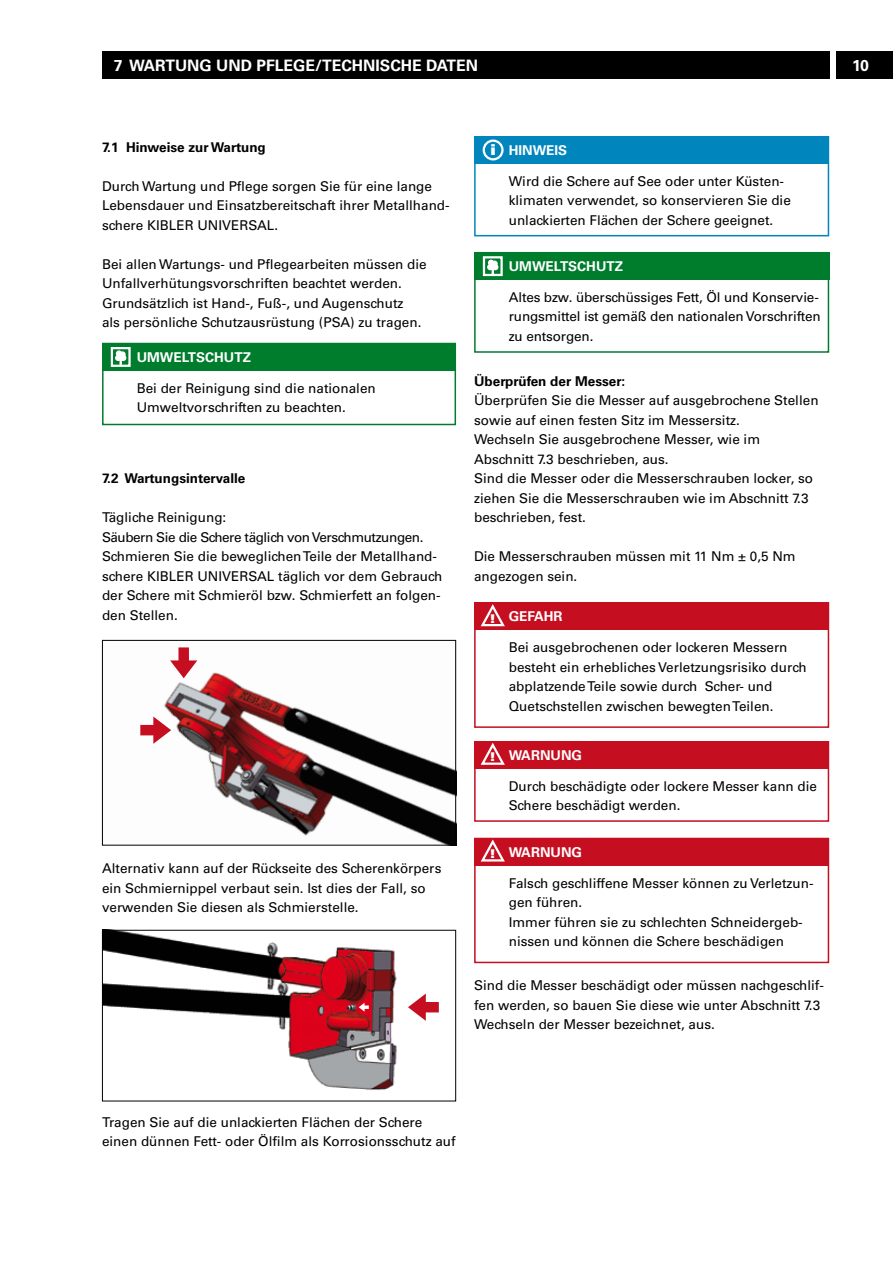
<style>
.page{position:relative;width:893px;height:1263px;background:#fff}
.page>*{position:absolute;margin:0;border:0;box-sizing:border-box;transform-origin:0 0}
.t1{font:700 15.75px "Univers LT";color:#fff}
.t2{font:500 13.5px/19.5px "Univers CE";color:#000}
.t3{font:700 13.5px "Univers LT";color:#000}
.t4{font:700 13.5px "Univers LT";color:#fff}
.s1{font-weight:900;font-size:15px}
</style>
<div class="page">
<div style="left:837px;top:51px;width:56px;height:28px;background:#000"></div>
<div style="left:102px;top:51px;width:727px;height:28px;background:#000"></div>
<img style="left:104px;top:932px;width:293px;height:158px">
<div style="left:102px;top:930px;width:354px;height:171px;border:1px solid #000"></div>
<div style="left:102px;top:343px;width:354px;height:82px;border:2px solid #007c2d"></div>
<div style="left:102px;top:343px;width:354px;height:27px;background:#007c2d"></div>
<div style="left:111px;top:347px;width:20px;height:20px;border:2px solid #fff"></div>
<svg style="left:115px;top:350px;width:11px;height:15px"></svg>
<img style="left:164px;top:660px;width:290px;height:183px">
<div style="left:102px;top:640px;width:354px;height:205px;border:1px solid #000"></div>
<svg style="left:140px;top:716px;width:31px;height:28px"></svg>
<svg style="left:170px;top:647px;width:27px;height:31px"></svg>
<svg style="left:408px;top:993px;width:31px;height:28px"></svg>
<svg style="left:359px;top:1003px;width:10px;height:9px"></svg>
<div style="left:474px;top:136px;width:355px;height:100px;border:2px solid #0085bd"></div>
<div style="left:474px;top:136px;width:355px;height:28px;background:#0085bd"></div>
<div style="left:483px;top:140px;width:21px;height:20px;border:2px solid #fff;border-radius:50%"></div>
<div style="left:474px;top:252px;width:355px;height:28px;background:#007c2d"></div>
<div style="left:483px;top:256px;width:20px;height:20px;border:2px solid #fff"></div>
<svg style="left:487px;top:260px;width:11px;height:14px"></svg>
<div style="left:474px;top:602px;width:355px;height:126px;border:2px solid #c50e1f"></div>
<div style="left:474px;top:602px;width:355px;height:28px;background:#c50e1f"></div>
<svg style="left:480px;top:604px;width:25px;height:23px"></svg>
<div style="left:474px;top:741px;width:355px;height:81px;border:2px solid #c50e1f"></div>
<div style="left:474px;top:741px;width:355px;height:28px;background:#c50e1f"></div>
<svg style="left:480px;top:742px;width:25px;height:23px"></svg>
<div style="left:474px;top:838px;width:355px;height:125px;border:2px solid #c50e1f"></div>
<div style="left:474px;top:838px;width:355px;height:27px;background:#c50e1f"></div>
<svg style="left:480px;top:839px;width:25px;height:23px"></svg>
<p class="t1" style="left:114px;top:56px;width:366px">7 WARTU NG U ND PFLEGE/TECHNISCHE DATEN</p>
<p class="t1" style="left:852px;top:56px;width:18px">10</p>
<p class="t3" style="left:102px;top:139px;width:165px">7.1 HINWEISE ZUR WARTUNG</p>
<p class="t2" style="left:102px;top:176px;width:349px">Durch Wartung und Pflege sorgen Sie für eine lange<br>Lebensdauer und Einsatzbereitschaft ihrer Metallhand&shy;schere KIBLER UNIVERSAL.</p>
<p class="t2" style="left:102px;top:254px;width:326px">Bei allen Wartungs- und Pflegearbeiten müssen die Unfallverhütungsvorschriften beachtet werden.<br>Grundsätzlich ist Hand-, Fuß-, und Augenschutz<br>als persönliche Schutzausrüstung (PSA) zu tragen.</p>
<p class="t4" style="left:137px;top:349px;width:116px">UMWELTSCHUTZ</p>
<p class="t2" style="left:137px;top:378px;width:241px">Bei der Reinigung sind die nationalen<br>Umweltvorschriften zu beachten.</p>
<p class="t3" style="left:102px;top:470px;width:145px">7.2 WARTUNGSINTERVALLE</p>
<p class="t2" style="left:102px;top:508px;width:342px">Tägliche Reinigung:<br>Säubern Sie die Schere täglich von Verschmutzungen.<br>Schmieren Sie die beweglichen Teile der Metallhand&shy;schere KIBLER UNIVERSAL täglich vor dem Gebrauch der Schere mit Schmieröl bzw. Schmierfett an folgen&shy;den Stellen.</p>
<p class="t2" style="left:102px;top:859px;width:341px">Alternativ kann auf der Rückseite des Scherenkörpers ein Schmiernippel verbaut sein. Ist dies der Fall, so verwenden Sie diesen als Schmierstelle.</p>
<p class="t4" style="left:491px;top:142px;width:78px"><span class="s1">i</span> HI NWEIS</p>
<p class="t2" style="left:509px;top:172px;width:284px">Wird die Schere auf See oder unter Küsten&shy;klimaten verwendet, so konservieren Sie die unlackierten Flächen der Schere geeignet.</p>
<p class="t4" style="left:509px;top:258px;width:116px">UMWELTSCHUTZ</p>
<p class="t2" style="left:509px;top:288px;width:313px">Altes bzw. überschüssiges Fett, Öl und Konservie&shy;rungsmittel ist gemäß den nationalen Vorschriften zu entsorgen.</p>
<p class="t3" style="left:474px;top:373px;width:153px">ÜBERPRÜFEN DER MESSER:</p>
<p class="t2" style="left:474px;top:391px;width:346px">Überprüfen Sie die Messer auf ausgebrochene Stellen sowie auf einen festen Sitz im Messersitz.<br>Wechseln Sie ausgebrochene Messer, wie im Abschnitt 7.3 beschrieben, aus.<br>Sind die Messer oder die Messerschrauben locker, so ziehen Sie die Messerschrauben wie im Abschnitt 7.3 beschrieben, fest.</p>
<p class="t2" style="left:474px;top:547px;width:323px">Die Messerschrauben müssen mit 11 Nm ± 0,5 Nm angezogen sein.</p>
<p class="t4" style="left:490px;top:609px;width:74px"><sub>!</sub> GEFAHR</p>
<p class="t2" style="left:509px;top:638px;width:299px">Bei ausgebrochenen oder lockeren Messern besteht ein erhebliches Verletzungsrisiko durch abplatzende Teile sowie durch Scher- und Quetschstellen zwischen bewegten Teilen.</p>
<p class="t4" style="left:490px;top:747px;width:93px"><sub>!</sub> WARNU NG</p>
<p class="t2" style="left:509px;top:777px;width:310px">Durch beschädigte oder lockere Messer kann die<br>Schere beschädigt werden.</p>
<p class="t4" style="left:490px;top:844px;width:93px"><sub>!</sub> WARNU NG</p>
<p class="t2" style="left:509px;top:873px;width:306px">Falsch geschliffene Messer können zu Verletzun&shy;gen führen.<br>Immer führen sie zu schlechten Schneidergeb&shy;nissen und können die Schere beschädigen</p>
<p class="t2" style="left:474px;top:976px;width:351px">Sind die Messer beschädigt oder müssen nachgeschlif&shy;fen werden, so bauen Sie diese wie unter Abschnitt 7.3<br>Wechseln der Messer bezeichnet, aus.</p>
<p class="t2" style="left:102px;top:1112px;width:355px">Tragen Sie auf die unlackierten Flächen der Schere einen dünnen Fett- oder Ölfilm als Korrosionsschutz auf</p>
</div>
